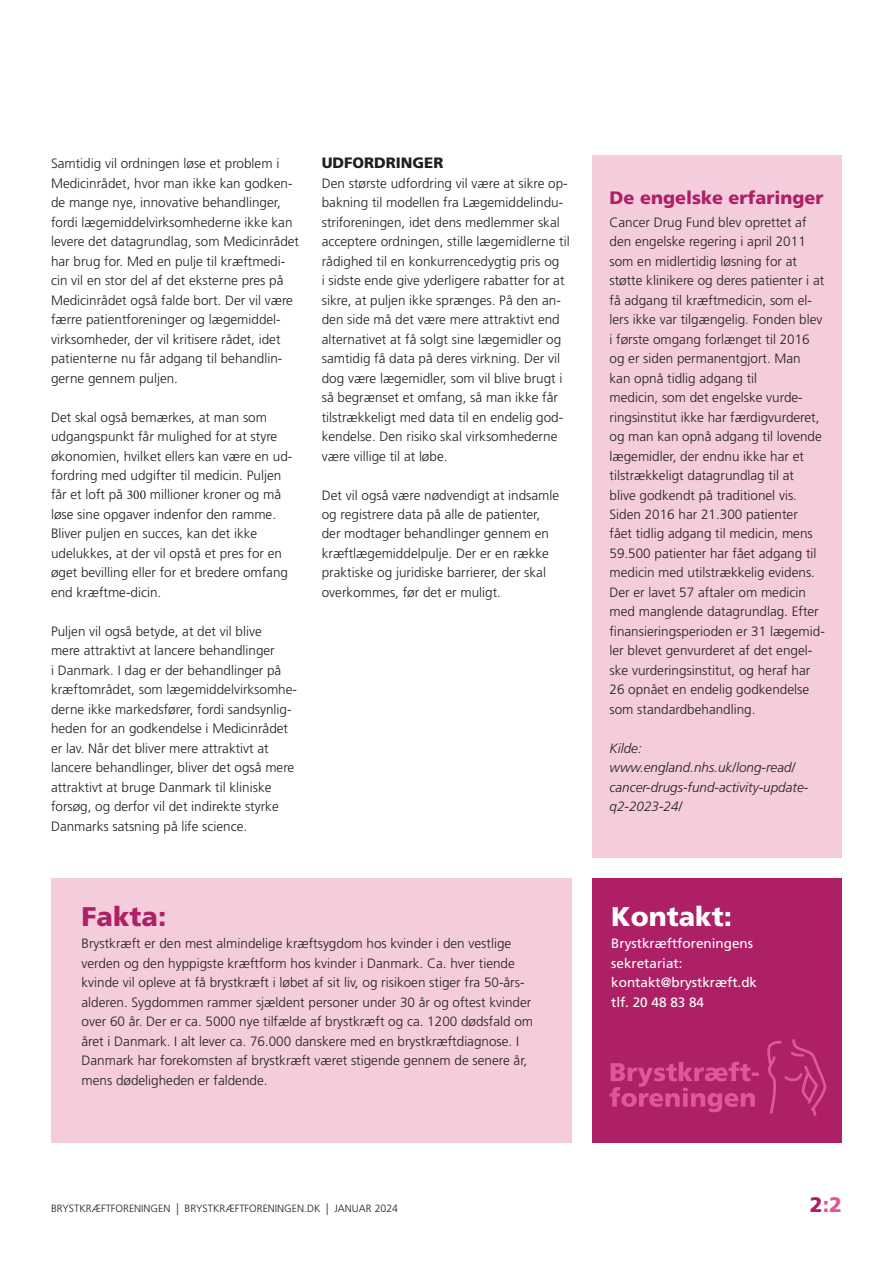
<style>
.page{position:relative;width:893px;height:1263px;background:#fff}
.page>*{position:absolute;margin:0;border:0;box-sizing:border-box;transform-origin:0 0}
.t1{font:900 27px "Frutiger LT Pro";color:#fff}
.t2{font:900 27px "Frutiger LT Pro";color:#ae2066}
.t3{font:900 21px "Frutiger LT Pro";color:#df5799}
.t4{font:900 18px "Frutiger LT Pro";color:#ae2066}
.t5{font:900 15px "Frutiger LT Pro";color:#231f20}
.t6{font:300 13.5px/19.5px "Frutiger LT Pro";color:#231f20}
.t7{font:italic 300 13.5px/19.5px "Frutiger LT Pro";color:#231f20}
.t8{font:13.5px/19.5px "Frutiger LT Pro";color:#fff}
.t9{font:300 10.5px "Frutiger LT Pro";color:#231f20}
.s1{font-family:"Minion Pro";font-weight:400}
.s2{font-size:16.8px}
.s3{color:#ae2066}
</style>
<div class="page">
<div style="left:592px;top:155px;width:250px;height:702px;background:#f4ccdc"></div>
<div style="left:51px;top:878px;width:520px;height:265px;background:#f4ccdc"></div>
<div style="left:592px;top:878px;width:250px;height:265px;background:#ae2066"></div>
<svg style="left:609px;top:1039px;width:217px;height:77px"></svg>
<p class="t6" style="left:51px;top:154px;width:250px">Samtidig vil ordningen løse et problem i Medicinrådet, hvor man ikke kan godken&shy;de mange nye, innovative behandlinger, fordi lægemiddelvirksomhederne ikke kan levere det datagrundlag, som Medicinrådet har brug for. Med en pulje til kræftmedi&shy;cin vil en stor del af det eksterne pres på Medicinrådet også falde bort. Der vil være færre patientforeninger og lægemiddel&shy;virksomheder, der vil kritisere rådet, idet patienterne nu får adgang til behandlin&shy;gerne gennem puljen.</p>
<p class="t6" style="left:51px;top:407px;width:243px">Det skal også bemærkes, at man som udgangspunkt får mulighed for at styre økonomien, hvilket ellers kan være en ud&shy;fordring med udgifter til medicin. Puljen får et loft på <span class="s1">300</span> millioner kroner og må løse sine opgaver indenfor den ramme.<br>Bliver puljen en succes, kan det ikke udelukkes, at der vil opstå et pres for en øget bevilling eller for et bredere omfang end kræftme-dicin.</p>
<p class="t6" style="left:51px;top:622px;width:247px">Puljen vil også betyde, at det vil blive<br>mere attraktivt at lancere behandlinger<br>i Danmark. I dag er der behandlinger på kræftområdet, som lægemiddelvirksomhe&shy;derne ikke markedsfører, fordi sandsynlig&shy;heden for an godkendelse i Medicinrådet er lav. Når det bliver mere attraktivt at lancere behandlinger, bliver det også mere attraktivt at bruge Danmark til kliniske forsøg, og derfor vil det indirekte styrke Danmarks satsning på life science.</p>
<p class="t5" style="left:322px;top:154px;width:123px">UDFORDRINGER</p>
<p class="t6" style="left:322px;top:173px;width:250px">Den største udfordring vil være at sikre op&shy;bakning til modellen fra Lægemiddelindu&shy;striforeningen, idet dens medlemmer skal acceptere ordningen, stille lægemidlerne til rådighed til en konkurrencedygtig pris og<br>i sidste ende give yderligere rabatter for at sikre, at puljen ikke sprænges. På den an&shy;den side må det være mere attraktivt end alternativet at få solgt sine lægemidler og samtidig få data på deres virkning. Der vil dog være lægemidler, som vil blive brugt i så begrænset et omfang, så man ikke får tilstrækkeligt med data til en endelig god&shy;kendelse. Den risiko skal virksomhederne være villige til at løbe.</p>
<p class="t6" style="left:322px;top:485px;width:239px">Det vil også være nødvendigt at indsamle og registrere data på alle de patienter, der modtager behandlinger gennem en kræftlægemiddelpulje. Der er en række praktiske og juridiske barrierer, der skal overkommes, før det er muligt.</p>
<h1 class="t2" style="left:81px;top:900px;width:86px">Fakta:</h1>
<p class="t6" style="left:81px;top:934px;width:453px">Brystkræft er den mest almindelige kræftsygdom hos kvinder i den vestlige verden og den hyppigste kræftform hos kvinder i Danmark. Ca. hver tiende kvinde vil opleve at få brystkræft i løbet af sit liv, og risikoen stiger fra 50-års&shy;alderen. Sygdommen rammer sjældent personer under 30 år og oftest kvinder over 60 år. Der er ca. 5000 nye tilfælde af brystkræft og ca. 1200 dødsfald om året i Danmark. I alt lever ca. 76.000 danskere med en brystkræftdiagnose. I Danmark har forekomsten af brystkræft været stigende gennem de senere år, mens dødeligheden er faldende.</p>
<h3 class="t4" style="left:609px;top:187px;width:216px">De engelske erfaringer</h3>
<p class="t6" style="left:609px;top:212px;width:217px">Cancer Drug Fund blev oprettet af den engelske regering i april 2011 som en midlertidig løsning for at støtte klinikere og deres patienter i at få adgang til kræftmedicin, som el&shy;lers ikke var tilgængelig. Fonden blev i første omgang forlænget til 2016 og er siden permanentgjort. Man kan opnå tidlig adgang til<br>medicin, som det engelske vurde&shy;ringsinstitut ikke har færdigvurderet, og man kan opnå adgang til lovende lægemidler, der endnu ikke har et tilstrækkeligt datagrundlag til at<br>blive godkendt på traditionel vis.<br>Siden 2016 har 21.300 patienter<br>fået tidlig adgang til medicin, mens 59.500 patienter har fået adgang til medicin med utilstrækkelig evidens.<br>Der er lavet 57 aftaler om medicin med manglende datagrundlag. Efter finansieringsperioden er 31 lægemid&shy;ler blevet genvurderet af det engel&shy;ske vurderingsinstitut, og heraf har 26 opnået en endelig godkendelse som standardbehandling.</p>
<p class="t7" style="left:609px;top:739px;width:200px">Kilde: www.england.nhs.uk/long-read/ cancer-drugs-fund-activity-update&shy;q2-2023-24/</p>
<h1 class="t1" style="left:611px;top:900px;width:122px">Kontakt:</h1>
<p class="t8" style="left:611px;top:934px;width:147px">Brystkræftforeningens sekretariat: kontakt@brystkræft.dk tlf. 20 48 83 84</p>
<p class="t9" style="left:51px;top:1202px;width:349px">BRYSTKRÆFTFORENINGEN <span class="s2">I</span> BRYSTKRÆFTFORENINGEN.DK <span class="s2">I</span> JANUAR 2024</p>
<h2 class="t3" style="left:810px;top:1192px;width:34px"><span class="s3">2</span>:2</h2>
</div>
